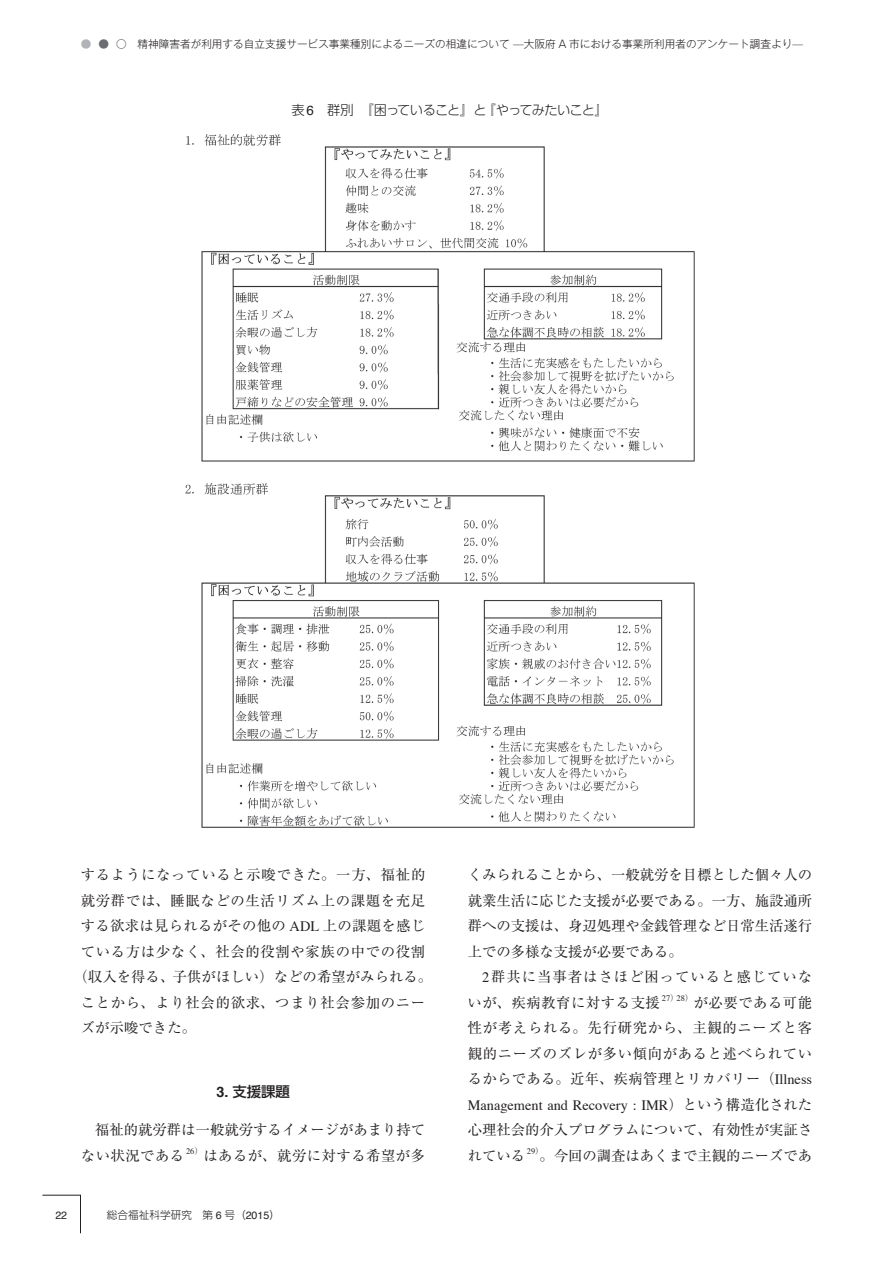
<style>
.page{position:relative;width:893px;height:1263px;background:#fff}
.page>*{position:absolute;margin:0;border:0;box-sizing:border-box;transform-origin:0 0}
.t1{font:14.4px/25.5px "Ryumin Pr 6 N";letter-spacing:.025em;color:#231f20;text-align:justify}
.t2{font:14.4px/25.5px "Ryumin Pr 6 N";color:#231f20}
.t3{font:14.4px "Ryumin Pr 6 N";letter-spacing:.05em;color:#231f20}
.t4{font:14.4px "Ryumin Pr 6 N";letter-spacing:.045em;color:#231f20}
.t5{font:14.4px/25.5px "Ryumin Pr 6 N";letter-spacing:.07em;color:#231f20}
.t6{font:14.4px "Times";color:#231f20}
.t7{font:14.4px "Ryumin Pr 6 N";letter-spacing:.005em;color:#231f20}
.t8{font:500 14.4px "UD Shin Go Pro";color:#231f20}
.t9{font:300 13.35px "UD Shin Go Pro";letter-spacing:-.06em;color:#231f20}
.t10{font:300 10.65px "Gothic MB101 Pro";color:#231f20}
.t11{font:300 10.65px "UD Shin Go Pro";color:#231f20}
.t12{font:300 10.65px "Gothic MB101 Pro";color:#b2b3b7}
.t13{font:10.65px "Helvetica";color:#231f20}
.t14{font:8.4px "Times";color:#231f20}
.s1{color:#6c6d70}
.s2{color:#231f20}
.s3{font-family:"Helvetica";font-weight:400}
.s4{font-family:"Times"}
.s5{font-family:"Helvetica";font-weight:700}
.s6{font-family:"Ryumin Pr 6 N"}
</style>
<div class="page">
<svg style="left:42px;top:1195px;width:39px;height:39px"></svg>
<img style="left:185px;top:134px;width:510px;height:694px">
<p class="t12" style="left:81px;top:35px;width:48px">● <span class="s1">●</span> <span class="s2">○</span></p>
<p class="t10" style="left:138px;top:35px;width:667px">精神障害者が利用する自立支援サービス事業種別によるニーズの相違について —大阪府 A 市における事業所利用者のアンケート調査より—</p>
<p class="t9" style="left:291px;top:99px;width:318px">表 <span class="s3">6</span> 群別『困っていること』と『やってみたいこと』</p>
<p class="t3" style="left:81px;top:863px;width:346px">するようになっていると示唆できた。一方、福祉的</p>
<p class="t4" style="left:81px;top:889px;width:346px">就労群では、睡眠などの生活リズム上の課題を充足</p>
<p class="t1" style="left:81px;top:912px;width:346px">する欲求は見られるがその他の <span class="s4">ADL</span> 上の課題を感じ</p>
<p class="t4" style="left:81px;top:940px;width:346px">ている方は少なく、社会的役割や家族の中での役割</p>
<p class="t7" style="left:74px;top:965px;width:360px">（収入を得る、子供がほしい）などの希望がみられる。</p>
<p class="t3" style="left:81px;top:991px;width:346px">ことから、より社会的欲求、つまり社会参加のニー</p>
<p class="t7" style="left:81px;top:1016px;width:117px">ズが示唆できた。</p>
<p class="t8" style="left:216px;top:1080px;width:75px"><span class="s5">3.</span> 支援課題</p>
<p class="t2" style="left:81px;top:1116px;width:346px;text-indent:14px">福祉的就労群は一般就労するイメージがあまり持てない状況である</p>
<p class="t14" style="left:186px;top:1143px;width:18px">26<span class="s6">）</span></p>
<p class="t1" style="left:203px;top:1142px;width:223px">はあるが、就労に対する希望が多</p>
<p class="t13" style="left:55px;top:1207px;width:13px">22</p>
<p class="t11" style="left:107px;top:1206px;width:175px">総合福祉科学研究 第 <span class="s3">6</span> 号（<span class="s3">2015</span>）</p>
<p class="t1" style="left:468px;top:861px;width:346px">くみられることから、一般就労を目標とした個々人の就業生活に応じた支援が必要である。一方、施設通所群への支援は、身辺処理や金銭管理など日常生活遂行上での多様な支援が必要である。</p>
<p class="t5" style="left:468px;top:963px;width:346px;text-indent:14px"><span class="s4">2</span>群共に当事者はさほど困っていると感じていないが、疾病教育に対する支援</p>
<p class="t14" style="left:662px;top:990px;width:33px">27<span class="s6">）</span>28<span class="s6">）</span></p>
<p class="t1" style="left:468px;top:989px;width:346px;text-indent:226px">が必要である可能性が考えられる。先行研究から、主観的ニーズと客観的ニーズのズレが多い傾向があると述べられているからである。近年、疾病管理とリカバリー（<span class="s4">Illness</span></p>
<p class="t6" style="left:468px;top:1091px;width:346px">Management and Recovery : IMR<span class="s6">）という構造化された</span></p>
<p class="t2" style="left:468px;top:1116px;width:346px">心理社会的介入プログラムについて、有効性が実証されている</p>
<p class="t14" style="left:527px;top:1143px;width:18px">29<span class="s6">）</span></p>
<p class="t2" style="left:539px;top:1142px;width:274px">。今回の調査はあくまで主観的ニーズであ</p>
</div>
